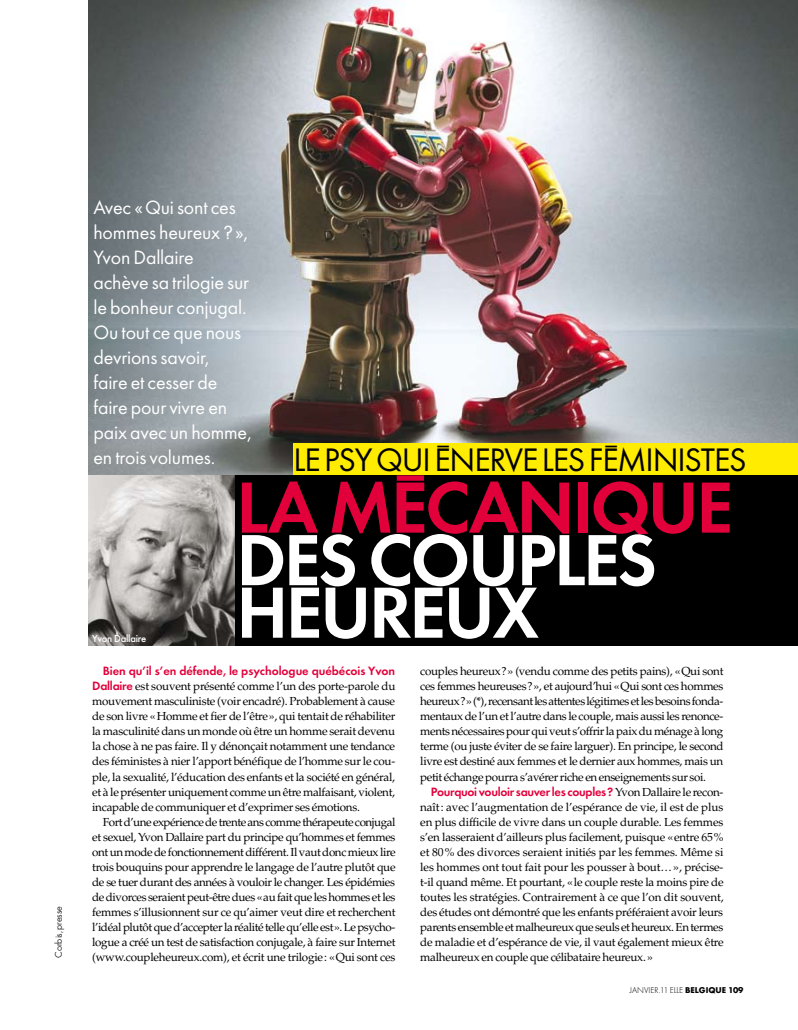
<style>
.page{position:relative;width:798px;height:1030px;background:#fff}
.page>*{position:absolute;margin:0;border:0;box-sizing:border-box;transform-origin:0 0}
.t1{font:600 75px "Elle Gabor";letter-spacing:-.04em;color:#fff}
.t2{font:600 75px "Elle Gabor";letter-spacing:-.04em;color:#e2003b}
.t3{font:33.75px "Elle Gabor";letter-spacing:-.035em;color:#000}
.t4{font:20px/25px "Elle Gabor";letter-spacing:-.01em;color:#fff}
.t5{font:600 12.5px "Elle Gabor";letter-spacing:-.005em;color:#e2003b}
.t6{font:11.62px/15px "Palatino";letter-spacing:-.025em;color:#000;text-align:justify}
.t7{font:500 10.62px "Elle Gabor";letter-spacing:-.025em;color:#fff}
.t8{font:10px "Elle Gabor Text";letter-spacing:-.01em;color:#000}
.t9{font:300 8.75px "Elle Gabor";color:#000}
.s1{font-family:"Elle Gabor";font-weight:600;font-size:12.5px;color:#e2003b}
.s2{font-family:"Palatino";font-weight:400;font-size:11.62px;color:#000}
.s3{font-weight:700}
</style>
<div class="page">
<img style="left:89px;top:0;width:708px;height:475px">
<div style="left:235px;top:475px;width:562px;height:170px;background:#000"></div>
<div style="left:293px;top:443px;width:504px;height:32px;background:#ffec00"></div>
<img style="left:89px;top:475px;width:146px;height:170px">
<p class="t8" style="left:53px;top:957px;width:53px;rotate:-90deg">Corbis, presse</p>
<h3 class="t4" style="left:93px;top:195px;width:159px">Avec «Qui sont ces hommes heureux?»,<br>Yvon Dallaire achève sa trilogie sur le bonheur conjugal.<br>Ou tout ce que nous devrions savoir,<br>faire et cesser de faire pour vivre en paix avec un homme, en trois volumes.</h3>
<h2 class="t3" style="left:293px;top:440px;width:454px">le psy qui énerve les féministes</h2>
<p class="t7" style="left:92px;top:632px;width:55px">Yvon Dallaire</p>
<h1 class="t2" style="left:236px;top:464px;width:498px">la mécanique</h1>
<h1 class="t1" style="left:236px;top:516px;width:422px">des couples</h1>
<h1 class="t1" style="left:236px;top:569px;width:304px">heureux</h1>
<p class="t5" style="left:103px;top:664px;width:294px">Bien qu’il s’en défende, le psychologue québécois Yvon</p>
<p class="t6" style="left:92px;top:679px;width:305px"><span class="s1">Dallaire</span> est souvent présenté comme l’un des porte-parole du mouvement masculiniste (voir encadré). Probablement à cause de son livre «Homme et fier de l’être», qui tentait de réhabiliter la masculinité dans un monde où être un homme serait devenu la chose à ne pas faire. Il y dénonçait notamment une tendance des féministes à nier l’apport bénéfique de l’homme sur le cou&shy;ple, la sexualité, l’éducation des enfants et la société en général, et à le présenter uniquement comme un être malfaisant, violent, incapable de communiquer et d’exprimer ses émotions.</p>
<p class="t6" style="left:92px;top:814px;width:305px;text-indent:11px">Fort d’une expérience de trente ans comme thérapeute conjugal et sexuel, Yvon Dallaire part du principe qu’hommes et femmes ont un mode de fonctionnement différent. Il vaut donc mieux lire trois bouquins pour apprendre le langage de l’autre plutôt que de se tuer durant des années à vouloir le changer. Les épidémies de divorces seraient peut-être dues «au fait que les hommes et les femmes s’illusionnent sur ce qu’aimer veut dire et recherchent l’idéal plutôt que d’accepter la réalité telle qu’elle est». Le psycho&shy;logue a créé un test de satisfaction conjugale, à faire sur Internet</p>
<p class="t6" style="left:92px;top:949px;width:304px">(www.coupleheureux.com), et écrit une trilogie: «Qui sont ces</p>
<p class="t6" style="left:420px;top:664px;width:305px">couples heureux?» (vendu comme des petits pains), «Qui sont ces femmes heureuses?», et aujourd’hui «Qui sont ces hommes heureux?» (*), recensant les attentes légitimes et les besoins fonda&shy;mentaux de l’un et l’autre dans le couple, mais aussi les renonce&shy;ments nécessaires pour qui veut s’offrir la paix du ménage à long terme (ou juste éviter de se faire larguer). En principe, le second livre est destiné aux femmes et le dernier aux hommes, mais un petit échange pourra s’avérer riche en enseignements sur soi.</p>
<p class="t5" style="left:431px;top:784px;width:294px">Pourquoi vouloir sauver les couples? <span class="s2">Yvon Dallaire le recon-</span></p>
<p class="t6" style="left:420px;top:799px;width:305px">naît: avec l’augmentation de l’espérance de vie, il est de plus en plus difficile de vivre dans un couple durable. Les femmes s’en lasseraient d’ailleurs plus facilement, puisque «entre 65% et 80% des divorces seraient initiés par les femmes. Même si les hommes ont tout fait pour les pousser à bout…», précise&shy;t-il quand même. Et pourtant, «le couple reste la moins pire de toutes les stratégies. Contrairement à ce que l’on dit souvent, des études ont démontré que les enfants préféraient avoir leurs parents ensemble et malheureux que seuls et heureux. En termes de maladie et d’espérance de vie, il vaut également mieux être malheureux en couple que célibataire heureux.»</p>
<p class="t9" style="left:629px;top:985px;width:115px">JANVIER.11 ELLE <span class="s3">BELGIQUE 109</span></p>
</div>
